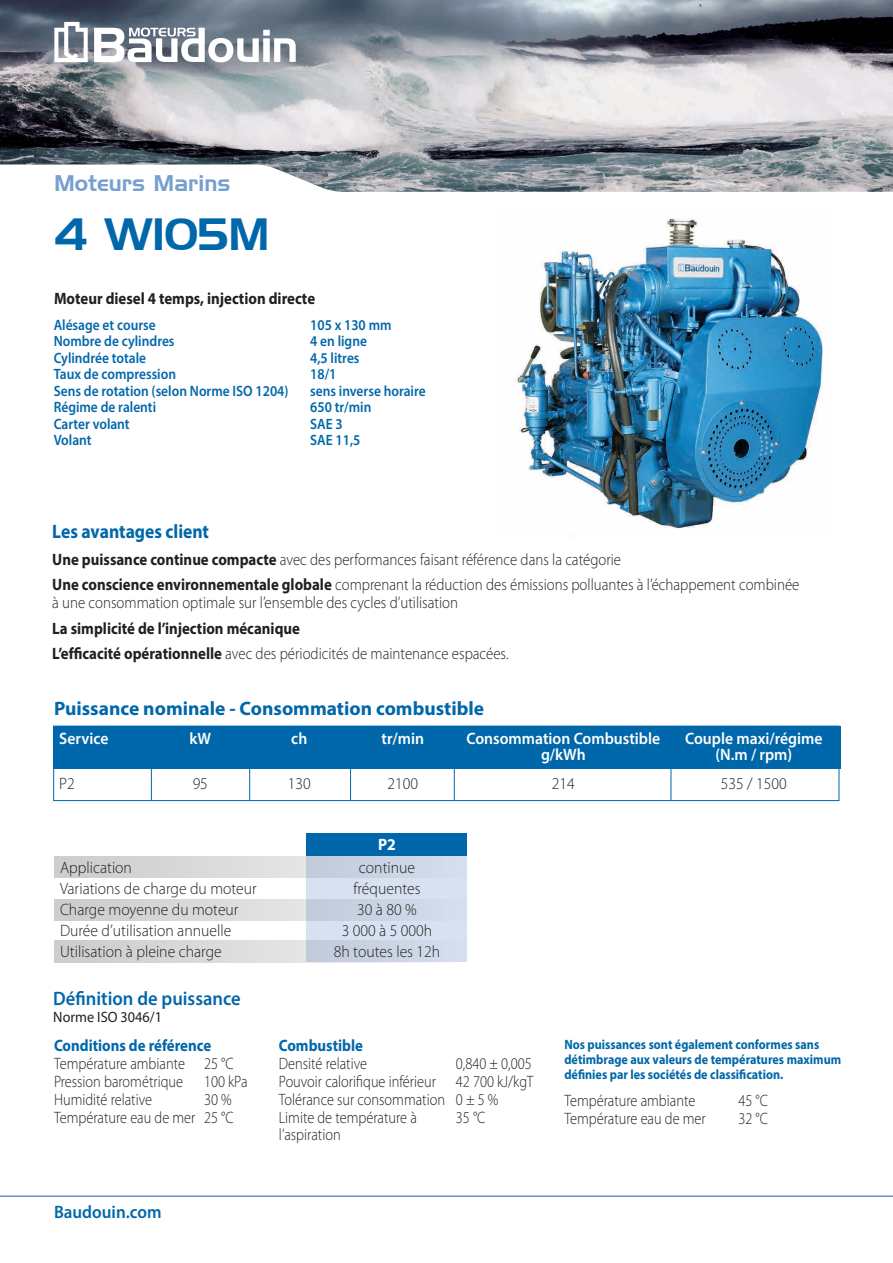
<style>
.page{position:relative;width:893px;height:1263px;background:#fff}
.page>*{position:absolute;margin:0;border:0;box-sizing:border-box;transform-origin:0 0}
.t1{font:45px "Hanzel Normal";color:#0067aa}
.t2{font:22.5px "Hanzel Normal";color:#77a0cf}
.t3{font:700 19.5px "Myriad Pro";color:#0067aa}
.t4{font:600 19.5px "Myriad Pro";color:#0067aa;scale:.95 1}
.t5{font:700 19.5px "Myriad Pro";color:#0067aa;scale:.9 1}
.t6{font:600 18px "Myriad Pro";color:#0067aa;scale:.95 1}
.t7{font:300 16.5px "Myriad Pro";color:#231f20;scale:.9 1}
.t8{font:300 16.5px "Myriad Pro";color:#231f20;scale:.87 1}
.t9{font:300 16.5px "Myriad Pro";color:#231f20;scale:.95 1}
.t10{font:600 16.5px "Myriad Pro";color:#fff;scale:.95 1}
.t11{font:700 16.5px "Myriad Pro";color:#231f20;scale:.9 1}
.t12{font:700 16.5px "Myriad Pro";color:#0067aa;scale:.9 1}
.t13{font:700 16.5px "Myriad Pro";color:#fff;scale:.95 1}
.t14{font:600 15px "Myriad Pro";color:#0067aa;scale:.9 1}
.t15{font:15px "Myriad Pro";color:#231f20;scale:.95 1}
.t16{font:700 13.5px "Myriad Pro";color:#0067aa;scale:.9 1}
.s1{font-weight:700}
</style>
<div class="page">
<div style="left:307px;top:856px;width:160px;height:106px;background:#d7e1f1"></div>
<div style="left:53px;top:726px;width:788px;height:43px;background:#0067aa"></div>
<div style="left:53px;top:726px;width:786px;height:75px;border:1px solid #0067aa"></div>
<img style="left:0;top:0;width:893px;height:164px">
<svg style="left:0;top:164px;width:893px;height:28px"></svg>
<img style="left:516px;top:218px;width:307px;height:311px">
<hr style="left:151px;top:760px;width:1px;height:41px;background:#0067aa">
<hr style="left:249px;top:760px;width:1px;height:41px;background:#0067aa">
<hr style="left:350px;top:760px;width:1px;height:41px;background:#0067aa">
<hr style="left:454px;top:760px;width:1px;height:41px;background:#0067aa">
<hr style="left:671px;top:760px;width:1px;height:41px;background:#0067aa">
<svg style="left:54px;top:856px;width:353px;height:21px;background:#d3d5da"></svg>
<div style="left:307px;top:833px;width:160px;height:23px;background:#0067aa"></div>
<svg style="left:54px;top:899px;width:353px;height:22px;background:#d3d5da"></svg>
<svg style="left:54px;top:941px;width:353px;height:21px;background:#d3d5da"></svg>
<svg style="left:94px;top:28px;width:202px;height:34px"></svg>
<svg style="left:54px;top:22px;width:34px;height:40px"></svg>
<hr style="left:0;top:1195px;width:893px;height:2px;background:#6192c7">
<p class="t2" style="left:54px;top:170px;width:178px">Moteurs Marins</p>
<p class="t1" style="left:54px;top:207px;width:217px">4 W105M</p>
<p class="t11" style="left:54px;top:288px;width:292px">Moteur diesel 4 temps, injection directe</p>
<p class="t14" style="left:54px;top:315px;width:115px">Alésage et course</p>
<p class="t14" style="left:310px;top:315px;width:92px">105 x 130 mm</p>
<p class="t14" style="left:54px;top:332px;width:136px">Nombre de cylindres</p>
<p class="t14" style="left:310px;top:332px;width:65px">4 en ligne</p>
<p class="t14" style="left:54px;top:348px;width:104px">Cylindrée totale</p>
<p class="t14" style="left:310px;top:348px;width:56px">4,5 litres</p>
<p class="t14" style="left:54px;top:365px;width:138px">Taux de compression</p>
<p class="t14" style="left:310px;top:365px;width:31px">18/1</p>
<p class="t14" style="left:54px;top:381px;width:262px">Sens de rotation (selon Norme ISO 1204)</p>
<p class="t14" style="left:310px;top:381px;width:130px">sens inverse horaire</p>
<p class="t14" style="left:54px;top:398px;width:115px">Régime de ralenti</p>
<p class="t14" style="left:310px;top:398px;width:70px">650 tr/min</p>
<p class="t14" style="left:54px;top:414px;width:86px">Carter volant</p>
<p class="t14" style="left:310px;top:414px;width:38px">SAE 3</p>
<p class="t14" style="left:54px;top:431px;width:44px">Volant</p>
<p class="t14" style="left:310px;top:431px;width:57px">SAE 11,5</p>
<p class="t5" style="left:52px;top:518px;width:176px">Les avantages client</p>
<p class="t7" style="left:52px;top:549px;width:634px"><span class="s1">Une puissance continue compacte</span> avec des performances faisant référence dans la catégorie</p>
<p class="t7" style="left:52px;top:575px;width:832px"><span class="s1">Une conscience environnementale globale</span> comprenant la réduction des émissions polluantes à l’échappement combinée</p>
<p class="t7" style="left:52px;top:593px;width:452px">à une consommation optimale sur l’ensemble des cycles d’utilisation</p>
<p class="t11" style="left:52px;top:617px;width:277px">La simplicité de l’injection mécanique</p>
<p class="t7" style="left:52px;top:644px;width:508px"><span class="s1">L’efficacité opérationnelle</span> avec des périodicités de maintenance espacées.</p>
<p class="t3" style="left:54px;top:696px;width:431px">Puissance nominale - Consommation combustible</p>
<p class="t10" style="left:59px;top:728px;width:53px">Service</p>
<p class="t10" style="left:190px;top:728px;width:24px">kW</p>
<p class="t10" style="left:291px;top:728px;width:18px">ch</p>
<p class="t10" style="left:381px;top:728px;width:46px">tr/min</p>
<p class="t10" style="left:466px;top:728px;width:205px">Consommation Combustible</p>
<p class="t10" style="left:685px;top:728px;width:146px">Couple maxi/régime</p>
<p class="t10" style="left:541px;top:744px;width:49px">g/kWh</p>
<p class="t10" style="left:715px;top:744px;width:82px">(N.m / rpm)</p>
<p class="t9" style="left:59px;top:773px;width:18px">P2</p>
<p class="t9" style="left:193px;top:773px;width:18px">95</p>
<p class="t9" style="left:288px;top:773px;width:26px">130</p>
<p class="t9" style="left:388px;top:773px;width:34px">2100</p>
<p class="t9" style="left:552px;top:773px;width:26px">214</p>
<p class="t9" style="left:721px;top:773px;width:71px">535 / 1500</p>
<p class="t13" style="left:378px;top:834px;width:20px">P2</p>
<p class="t9" style="left:60px;top:857px;width:77px">Application</p>
<p class="t9" style="left:359px;top:857px;width:61px">continue</p>
<p class="t9" style="left:60px;top:878px;width:209px">Variations de charge du moteur</p>
<p class="t9" style="left:353px;top:878px;width:72px">fréquentes</p>
<p class="t9" style="left:60px;top:899px;width:189px">Charge moyenne du moteur</p>
<p class="t9" style="left:357px;top:899px;width:64px">30 à 80 %</p>
<p class="t9" style="left:60px;top:920px;width:182px">Durée d’utilisation annuelle</p>
<p class="t9" style="left:342px;top:920px;width:97px">3 000 à 5 000h</p>
<p class="t9" style="left:60px;top:941px;width:172px">Utilisation à pleine charge</p>
<p class="t9" style="left:334px;top:941px;width:114px">8h toutes les 12h</p>
<p class="t4" style="left:53px;top:986px;width:199px">Définition de puissance</p>
<p class="t15" style="left:53px;top:1007px;width:116px">Norme ISO 3046/1</p>
<p class="t12" style="left:54px;top:1035px;width:176px">Conditions de référence</p>
<p class="t8" style="left:54px;top:1054px;width:208px">Température ambiante 25 °C</p>
<p class="t8" style="left:54px;top:1072px;width:150px">Pression barométrique</p>
<p class="t8" style="left:204px;top:1072px;width:52px">100 kPa</p>
<p class="t8" style="left:54px;top:1090px;width:114px">Humidité relative</p>
<p class="t8" style="left:204px;top:1090px;width:33px">30 %</p>
<p class="t8" style="left:54px;top:1108px;width:208px">Température eau de mer 25 °C</p>
<p class="t6" style="left:54px;top:1200px;width:115px">Baudouin.com</p>
<p class="t12" style="left:279px;top:1035px;width:95px">Combustible</p>
<p class="t8" style="left:279px;top:1054px;width:103px">Densité relative</p>
<p class="t8" style="left:456px;top:1054px;width:89px">0,840 ± 0,005</p>
<p class="t8" style="left:279px;top:1072px;width:294px">Pouvoir calorifique inférieur 42 700 kJ/kgT</p>
<p class="t8" style="left:279px;top:1090px;width:254px">Tolérance sur consommation 0 ± 5 %</p>
<p class="t8" style="left:279px;top:1108px;width:160px">Limite de température à</p>
<p class="t8" style="left:456px;top:1108px;width:35px">35 °C</p>
<p class="t8" style="left:279px;top:1124px;width:73px">l’aspiration</p>
<p class="t16" style="left:564px;top:1036px;width:285px">Nos puissances sont également conformes sans</p>
<p class="t16" style="left:564px;top:1051px;width:309px">détimbrage aux valeurs de températures maximum</p>
<p class="t16" style="left:564px;top:1066px;width:245px">définies par les sociétés de classification.</p>
<p class="t8" style="left:564px;top:1091px;width:152px">Température ambiante</p>
<p class="t8" style="left:738px;top:1091px;width:35px">45 °C</p>
<p class="t8" style="left:564px;top:1109px;width:164px">Température eau de mer</p>
<p class="t8" style="left:738px;top:1109px;width:35px">32 °C</p>
</div>
